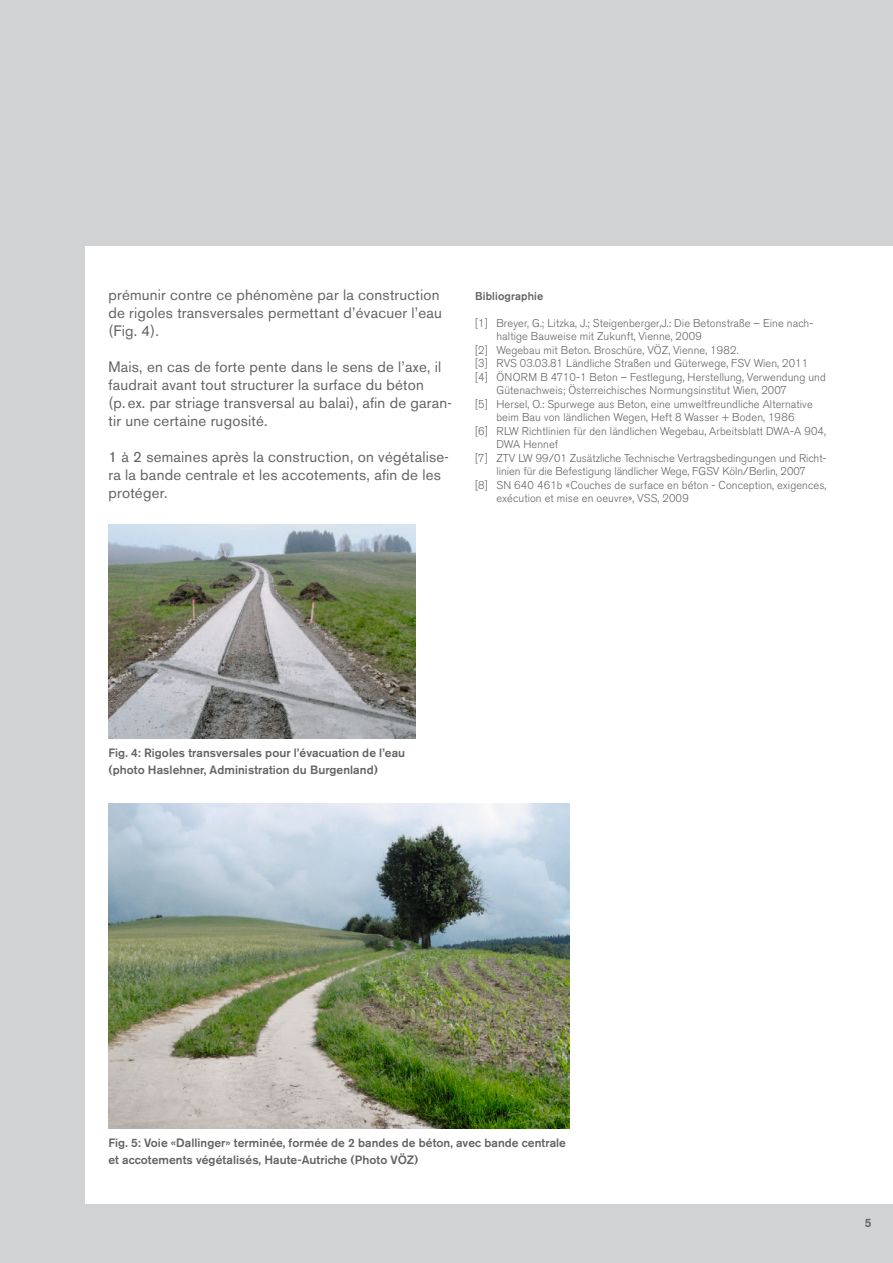
<style>
.page{position:relative;width:893px;height:1263px;background:#d1d2d4}
.page>*{position:absolute;margin:0;border:0;box-sizing:border-box;transform-origin:0 0}
.t1{font:15px/18px "Akzidenz Grotesk BE";letter-spacing:.015em;color:#636366}
.t2{font:500 12px/16.5px "Akzidenz Grotesk BE";letter-spacing:.005em;color:#636366}
.t3{font:300 11.25px "Akzidenz Grotesk BE";letter-spacing:.01em;color:#636366}
.t4{font:500 11.25px "Akzidenz Grotesk BE";letter-spacing:.01em;color:#636366}
</style>
<div class="page">
<div style="left:85px;top:246px;width:808px;height:957px;background:#fff"></div>
<img style="left:108px;top:524px;width:307px;height:215px">
<img style="left:108px;top:803px;width:462px;height:325px">
<h1 class="t1" style="left:108px;top:286px;width:335px">prémunir contre ce phénomène par la construction de rigoles transversales permettant d’évacuer l’eau (Fig. 4).</h1>
<h1 class="t1" style="left:108px;top:358px;width:345px">Mais, en cas de forte pente dans le sens de l’axe, il faudrait avant tout structurer la surface du béton<br>(p. ex. par striage transversal au balai), afin de garan&shy;tir une certaine rugosité.</h1>
<h1 class="t1" style="left:108px;top:448px;width:342px">1 à 2 semaines après la construction, on végétalise&shy;ra la bande centrale et les accotements, afin de les protéger.</h1>
<p class="t4" style="left:475px;top:289px;width:70px">Bibliographie</p>
<p class="t3" style="left:475px;top:317px;width:340px">[1] Breyer, G.; Litzka, J.; Steigenberger,J.: Die Betonstraße – Eine nach-</p>
<p class="t3" style="left:496px;top:330px;width:207px">haltige Bauweise mit Zukunft, Vienne, 2009</p>
<p class="t3" style="left:475px;top:344px;width:265px">[2] Wegebau mit Beton. Broschüre, VÖZ, Vienne, 1982.</p>
<p class="t3" style="left:475px;top:357px;width:334px">[3] RVS 03.03.81 Ländliche Straßen und Güterwege, FSV Wien, 2011</p>
<p class="t3" style="left:475px;top:371px;width:352px">[4] ÖNORM B 4710-1 Beton – Festlegung, Herstellung, Verwendung und</p>
<p class="t3" style="left:496px;top:384px;width:292px">Gütenachweis; Österreichisches Normungsinstitut Wien, 2007</p>
<p class="t3" style="left:475px;top:398px;width:339px">[5] Hersel, O.: Spurwege aus Beton, eine umweltfreundliche Alternative</p>
<p class="t3" style="left:496px;top:411px;width:300px">beim Bau von ländlichen Wegen, Heft 8 Wasser + Boden, 1986</p>
<p class="t3" style="left:475px;top:425px;width:352px">[6] RLW Richtlinien für den ländlichen Wegebau, Arbeitsblatt DWA-A 904,</p>
<p class="t3" style="left:496px;top:438px;width:63px">DWA Hennef</p>
<p class="t3" style="left:475px;top:452px;width:353px">[7] ZTV LW 99/01 Zusätzliche Technische Vertragsbedingungen und Richt-</p>
<p class="t3" style="left:496px;top:465px;width:311px">linien für die Befestigung ländlicher Wege, FGSV Köln/Berlin, 2007</p>
<p class="t3" style="left:475px;top:479px;width:353px">[8] SN 640 461b «Couches de surface en béton - Conception, exigences,</p>
<p class="t3" style="left:496px;top:492px;width:194px">exécution et mise en oeuvre», VSS, 2009</p>
<p class="t2" style="left:108px;top:745px;width:298px">Fig. 4: Rigoles transversales pour l’évacuation de l’eau (photo Haslehner, Administration du Burgenland)</p>
<p class="t2" style="left:108px;top:1135px;width:459px">Fig. 5: Voie «Dallinger» terminée, formée de 2 bandes de béton, avec bande centrale et accotements végétalisés, Haute-Autriche (Photo VÖZ)</p>
<p class="t2" style="left:865px;top:1215px;width:8px">5</p>
</div>
